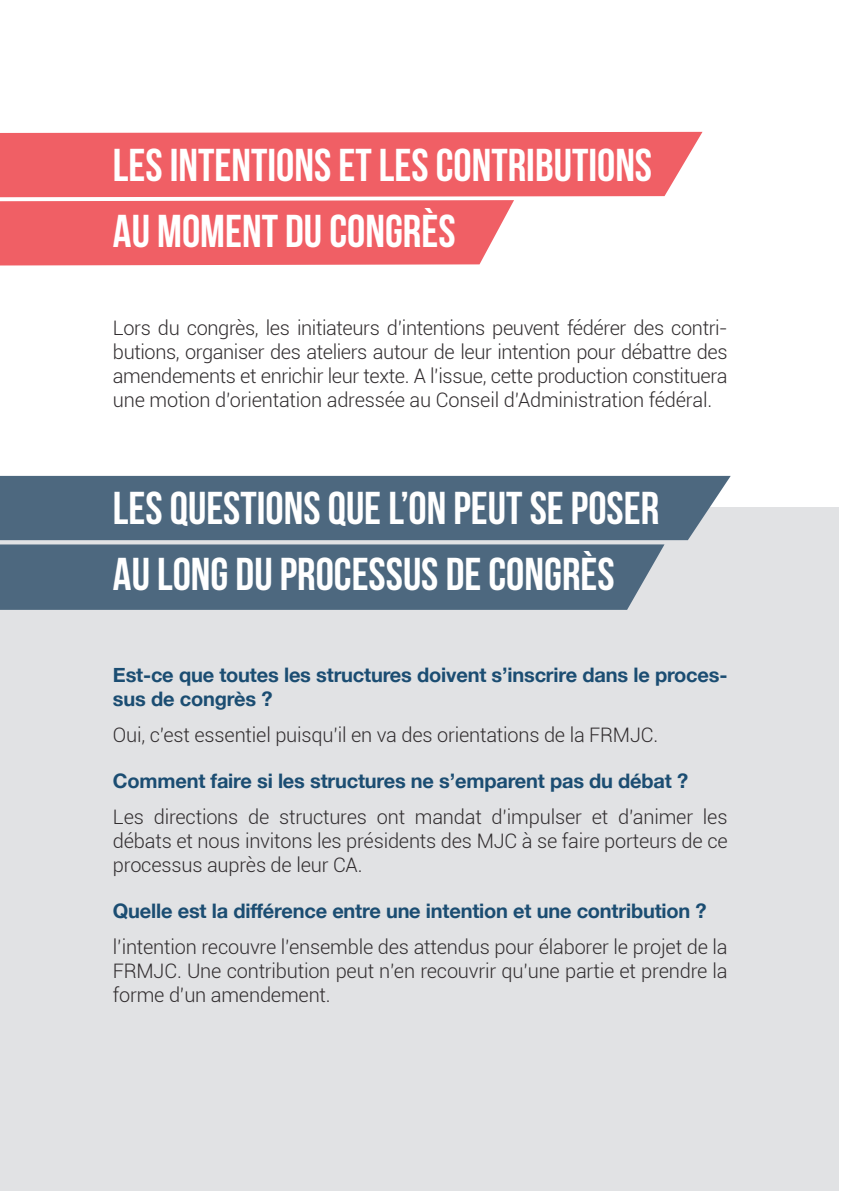
<style>
.page{position:relative;width:842px;height:1191px;background:#fff}
.page>*{position:absolute;margin:0;border:0;box-sizing:border-box;transform-origin:0 0}
.t1{font:46px/66px "Bebas Neue";color:#fff}
.t2{font:300 20px/24px "Roboto";letter-spacing:-.01em;color:#312d2f;text-align:justify}
.t3{font:700 20px/24px "Helvetica Neue";letter-spacing:-.01em;color:#1b4d72}
</style>
<div class="page">
<div style="left:0;top:508px;width:839px;height:683px;background:#e1e2e4"></div>
<div style="left:0;top:200px;width:514px;height:65px;background:#f05f65"></div>
<div style="left:0;top:132px;width:702px;height:65px;background:#f05f65"></div>
<div style="left:0;top:544px;width:664px;height:66px;background:#4d687f"></div>
<div style="left:0;top:476px;width:731px;height:64px;background:#4d687f"></div>
<h1 class="t1" style="left:113px;top:132px;width:541px">LES INTENTIONS ET LES CONTRIBUTIONS<br>AU MOMENT DU CONGRÈS</h1>
<p class="t2" style="left:113px;top:315px;width:616px">Lors du congrès, les initiateurs d’intentions peuvent fédérer des contri&shy;butions, organiser des ateliers autour de leur intention pour débattre des amendements et enrichir leur texte. A l’issue, cette production constituera une motion d’orientation adressée au Conseil d’Administration fédéral.</p>
<h1 class="t1" style="left:113px;top:475px;width:548px">LES QUESTIONS QUE L’ON PEUT SE POSER<br>AU LONG DU PROCESSUS DE CONGRÈS</h1>
<p class="t3" style="left:113px;top:662px;width:616px">Est-ce que toutes les structures doivent s’inscrire dans le proces&shy;sus de congrès ?</p>
<p class="t2" style="left:113px;top:722px;width:547px">Oui, c’est essentiel puisqu’il en va des orientations de la FRMJC.</p>
<p class="t3" style="left:113px;top:768px;width:577px">Comment faire si les structures ne s’emparent pas du débat ?</p>
<p class="t2" style="left:113px;top:804px;width:616px">Les directions de structures ont mandat d’impulser et d’animer les débats et nous invitons les présidents des MJC à se faire porteurs de ce processus auprès de leur CA.</p>
<p class="t3" style="left:113px;top:898px;width:595px">Quelle est la différence entre une intention et une contribution ?</p>
<p class="t2" style="left:113px;top:934px;width:616px">l’intention recouvre l’ensemble des attendus pour élaborer le projet de la FRMJC. Une contribution peut n’en recouvrir qu’une partie et prendre la forme d’un amendement.</p>
</div>
